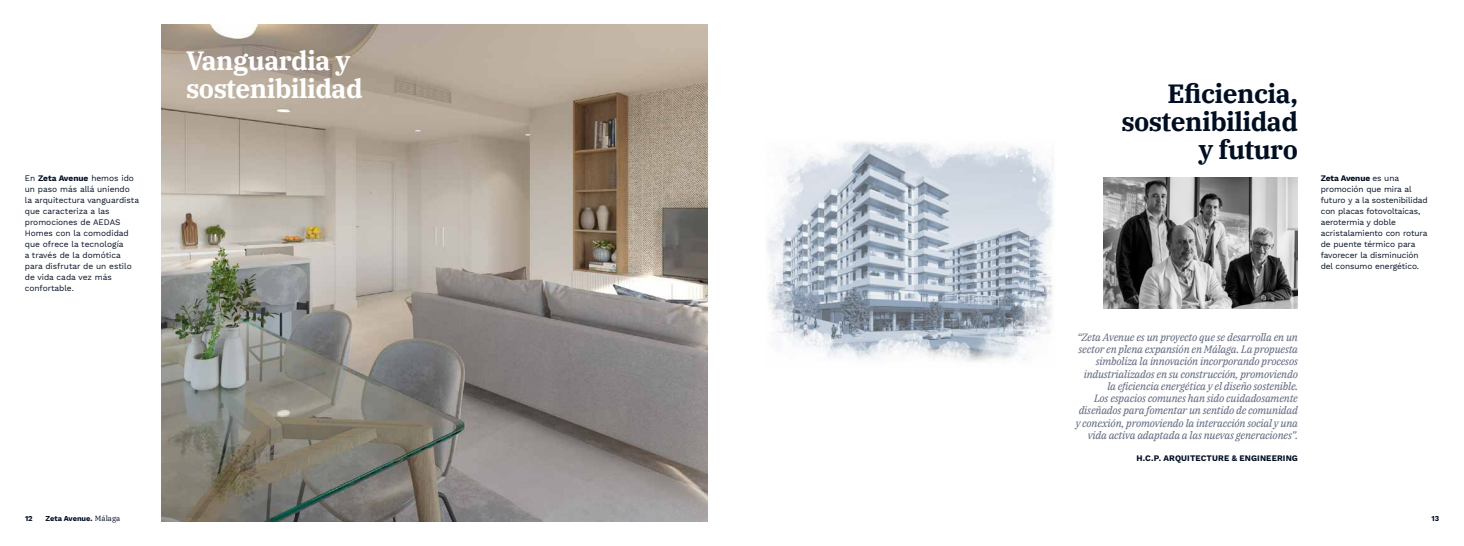
<style>
.page{position:relative;width:1464px;height:546px;background:#fff}
.page>*{position:absolute;margin:0;border:0;box-sizing:border-box;transform-origin:0 0}
.t1{font:700 26.25px/28px "IBM Plex Serif";letter-spacing:-.02em;color:#000e22;text-align:right}
.t2{font:700 26.25px/28px "IBM Plex Serif";letter-spacing:-.02em;color:#fff}
.t3{font:italic 10.5px/12.2px "IBM Plex Serif";letter-spacing:-.02em;color:#626a80;text-align:right}
.t4{font:8.31px/10.9px "Work Sans";letter-spacing:-.01em;color:#000e22}
.t5{font:700 8.31px "Work Sans";letter-spacing:.015em;color:#000e22}
.t6{font:700 7.44px "Work Sans";color:#000e22}
.s1{font-weight:700}
.s2{font-family:"IBM Plex Serif";font-weight:400}
</style>
<div class="page">
<img style="left:767px;top:142px;width:286px;height:219px">
<img style="left:1103px;top:177px;width:194px;height:131px">
<img style="left:161px;top:25px;width:546px;height:496px">
<p class="t4" style="left:25px;top:173px;width:116px">En <span class="s1">Zeta Avenue</span> hemos ido un paso más allá uniendo la arquitectura vanguardista que caracteriza a las promociones de AEDAS<br>Homes con la comodidad que ofrece la tecnología<br>a través de la domótica para disfrutar de un estilo de vida cada vez más confortable.</p>
<h1 class="t2" style="left:186px;top:44px;width:178px">Vanguardia y sostenibilidad</h1>
<h1 class="t1" style="left:1121px;top:77px;width:178px">Eficiencia, sostenibilidad y futuro</h1>
<p class="t4" style="left:1320px;top:173px;width:108px"><span class="s1">Zeta Avenue</span> es una promoción que mira al futuro y a la sostenibilidad con placas fotovoltaicas, aerotermia y doble acristalamiento con rotura de puente térmico para favorecer la disminución del consumo energético.</p>
<p class="t3" style="left:1075px;top:330px;width:224px">“Zeta Avenue es un proyecto que se desarrolla en un sector en plena expansión en Málaga. La propuesta simboliza la innovación incorporando procesos industrializados en su construcción, promoviendo la eficiencia energética y el diseño sostenible.<br>Los espacios comunes han sido cuidadosamente diseñados para fomentar un sentido de comunidad y conexión, promoviendo la interacción social y una vida activa adaptada a las nuevas generaciones”.</p>
<p class="t5" style="left:1136px;top:453px;width:163px">H.C.P. ARQUITECTURE &amp; ENGINEERING</p>
<p class="t6" style="left:25px;top:514px;width:9px">12</p>
<p class="t6" style="left:45px;top:514px;width:76px">Zeta Avenue. <span class="s2">Málaga</span></p>
<p class="t6" style="left:1431px;top:514px;width:9px">13</p>
</div>
